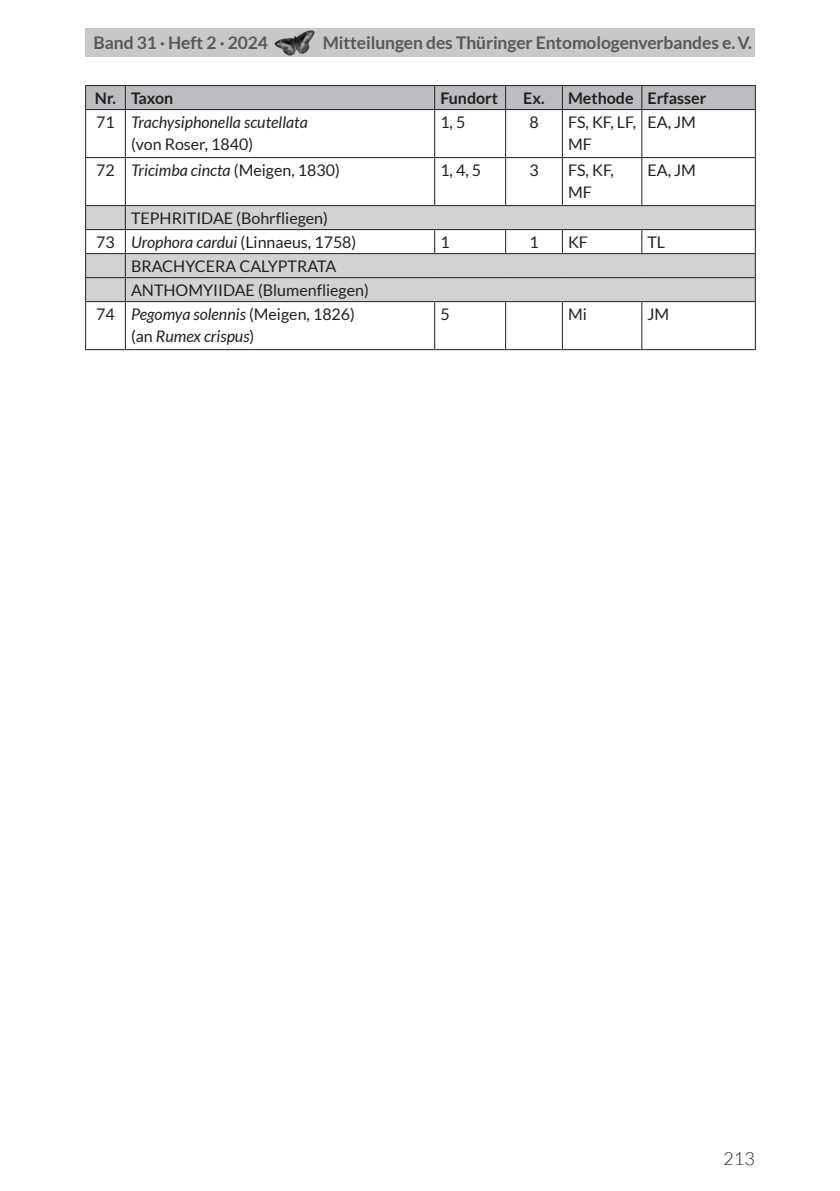
<style>
.page{position:relative;width:840px;height:1191px;background:#fff}
.page>*{position:absolute;margin:0;border:0;box-sizing:border-box;transform-origin:0 0}
.t1{font:300 18px "Lato";color:#231f20}
.t2{font:700 17.4px "Lato";letter-spacing:-.005em;color:#57585a}
.FT{font:16px/22px "Lato";color:#231f20}
.FT-2{font:italic 16px "Lato";color:#231f20}
.FT-3{font:700 16px "Lato";color:#231f20}
.s1{font-style:normal}
.s2{font-style:italic}
</style>
<div class="page">
<div style="left:85px;top:28px;width:669px;height:29px;background:#c7c8ca"></div>
<svg style="left:86px;top:206px;width:668px;height:95px;fill:#d1d2d4"></svg>
<hr style="left:85px;top:85px;width:40px;height:1px;background:#231f20">
<hr style="left:125px;top:85px;width:309px;height:1px;background:#231f20">
<hr style="left:434px;top:85px;width:71px;height:1px;background:#231f20">
<hr style="left:505px;top:85px;width:57px;height:1px;background:#231f20">
<hr style="left:562px;top:85px;width:79px;height:1px;background:#231f20">
<hr style="left:641px;top:85px;width:114px;height:1px;background:#231f20">
<hr style="left:85px;top:157px;width:40px;height:1px;background:#231f20">
<hr style="left:125px;top:157px;width:309px;height:1px;background:#231f20">
<hr style="left:434px;top:157px;width:71px;height:1px;background:#231f20">
<hr style="left:505px;top:157px;width:57px;height:1px;background:#231f20">
<hr style="left:562px;top:157px;width:79px;height:1px;background:#231f20">
<hr style="left:641px;top:157px;width:114px;height:1px;background:#231f20">
<hr style="left:85px;top:205px;width:40px;height:1px;background:#231f20">
<hr style="left:125px;top:205px;width:309px;height:1px;background:#231f20">
<hr style="left:434px;top:205px;width:71px;height:1px;background:#231f20">
<hr style="left:505px;top:205px;width:57px;height:1px;background:#231f20">
<hr style="left:562px;top:205px;width:79px;height:1px;background:#231f20">
<hr style="left:641px;top:205px;width:114px;height:1px;background:#231f20">
<hr style="left:85px;top:229px;width:40px;height:1px;background:#231f20">
<hr style="left:125px;top:229px;width:309px;height:1px;background:#231f20">
<hr style="left:434px;top:229px;width:71px;height:1px;background:#231f20">
<hr style="left:505px;top:229px;width:57px;height:1px;background:#231f20">
<hr style="left:562px;top:229px;width:79px;height:1px;background:#231f20">
<hr style="left:641px;top:229px;width:114px;height:1px;background:#231f20">
<hr style="left:85px;top:253px;width:40px;height:1px;background:#231f20">
<hr style="left:125px;top:253px;width:309px;height:1px;background:#231f20">
<hr style="left:434px;top:253px;width:71px;height:1px;background:#231f20">
<hr style="left:505px;top:253px;width:57px;height:1px;background:#231f20">
<hr style="left:562px;top:253px;width:79px;height:1px;background:#231f20">
<hr style="left:641px;top:253px;width:114px;height:1px;background:#231f20">
<hr style="left:85px;top:277px;width:40px;height:1px;background:#231f20">
<hr style="left:125px;top:277px;width:309px;height:1px;background:#231f20">
<hr style="left:434px;top:277px;width:71px;height:1px;background:#231f20">
<hr style="left:505px;top:277px;width:57px;height:1px;background:#231f20">
<hr style="left:562px;top:277px;width:79px;height:1px;background:#231f20">
<hr style="left:641px;top:277px;width:114px;height:1px;background:#231f20">
<hr style="left:85px;top:301px;width:40px;height:1px;background:#231f20">
<hr style="left:125px;top:301px;width:309px;height:1px;background:#231f20">
<hr style="left:434px;top:301px;width:71px;height:1px;background:#231f20">
<hr style="left:505px;top:301px;width:57px;height:1px;background:#231f20">
<hr style="left:562px;top:301px;width:79px;height:1px;background:#231f20">
<hr style="left:641px;top:301px;width:114px;height:1px;background:#231f20">
<hr style="left:85px;top:349px;width:40px;height:1px;background:#231f20">
<hr style="left:125px;top:349px;width:309px;height:1px;background:#231f20">
<hr style="left:434px;top:349px;width:71px;height:1px;background:#231f20">
<hr style="left:505px;top:349px;width:57px;height:1px;background:#231f20">
<hr style="left:562px;top:349px;width:79px;height:1px;background:#231f20">
<hr style="left:641px;top:349px;width:114px;height:1px;background:#231f20">
<hr style="left:85px;top:110px;width:1px;height:47px;background:#231f20">
<hr style="left:85px;top:158px;width:1px;height:47px;background:#231f20">
<svg style="left:85px;top:206px;width:1px;height:95px"></svg>
<hr style="left:85px;top:302px;width:1px;height:47px;background:#231f20">
<svg style="left:85px;top:86px;width:670px;height:24px;background:#b4b4b7"></svg>
<hr style="left:125px;top:110px;width:1px;height:47px;background:#231f20">
<hr style="left:434px;top:110px;width:1px;height:47px;background:#231f20">
<hr style="left:505px;top:110px;width:1px;height:47px;background:#231f20">
<hr style="left:561px;top:110px;width:1px;height:47px;background:#231f20">
<hr style="left:641px;top:110px;width:1px;height:47px;background:#231f20">
<hr style="left:754px;top:110px;width:1px;height:47px;background:#231f20">
<hr style="left:125px;top:158px;width:1px;height:47px;background:#231f20">
<hr style="left:434px;top:158px;width:1px;height:47px;background:#231f20">
<hr style="left:505px;top:158px;width:1px;height:47px;background:#231f20">
<hr style="left:561px;top:158px;width:1px;height:47px;background:#231f20">
<hr style="left:641px;top:158px;width:1px;height:47px;background:#231f20">
<hr style="left:754px;top:158px;width:1px;height:47px;background:#231f20">
<svg style="left:434px;top:230px;width:1px;height:23px"></svg>
<svg style="left:505px;top:230px;width:1px;height:23px"></svg>
<svg style="left:561px;top:230px;width:1px;height:23px"></svg>
<svg style="left:641px;top:230px;width:1px;height:23px"></svg>
<svg style="left:125px;top:206px;width:1px;height:95px"></svg>
<svg style="left:754px;top:206px;width:1px;height:95px"></svg>
<hr style="left:125px;top:302px;width:1px;height:47px;background:#231f20">
<hr style="left:434px;top:302px;width:1px;height:47px;background:#231f20">
<hr style="left:505px;top:302px;width:1px;height:47px;background:#231f20">
<hr style="left:561px;top:302px;width:1px;height:47px;background:#231f20">
<hr style="left:641px;top:302px;width:1px;height:47px;background:#231f20">
<hr style="left:754px;top:302px;width:1px;height:47px;background:#231f20">
<p class="t2" style="left:94px;top:33px;width:176px">Band 31 · Heft 2 · 2024</p>
<p class="t2" style="left:323px;top:33px;width:430px">Mitteilungen des Thüringer Entomologenverbandes e.V.</p>
<p class="FT-3" style="left:95px;top:89px;width:23px">Nr.</p>
<p class="FT-3" style="left:131px;top:89px;width:44px">Taxon</p>
<p class="FT-3" style="left:440px;top:89px;width:59px">Fundort</p>
<p class="FT-3" style="left:523px;top:89px;width:23px">Ex.</p>
<p class="FT-3" style="left:567px;top:89px;width:67px">Methode</p>
<p class="FT-3" style="left:647px;top:89px;width:60px">Erfasser</p>
<p class="FT" style="left:96px;top:111px;width:20px">71</p>
<p class="FT-2" style="left:131px;top:113px;width:178px">Trachysiphonella scutellata</p>
<p class="FT" style="left:131px;top:133px;width:123px">(von Roser, 1840)</p>
<p class="FT" style="left:440px;top:111px;width:27px">1, 5</p>
<p class="FT" style="left:529px;top:111px;width:11px">8</p>
<p class="FT" style="left:567px;top:111px;width:70px">FS, KF, LF,<br>MF</p>
<p class="FT" style="left:647px;top:111px;width:50px">EA, JM</p>
<p class="FT" style="left:96px;top:159px;width:20px">72</p>
<p class="FT-2" style="left:131px;top:161px;width:210px">Tricimba cincta <span class="s1">(Meigen, 1830)</span></p>
<p class="FT" style="left:440px;top:159px;width:42px">1, 4, 5</p>
<p class="FT" style="left:529px;top:159px;width:11px">3</p>
<p class="FT" style="left:567px;top:159px;width:47px">FS, KF,<br>MF</p>
<p class="FT" style="left:647px;top:159px;width:50px">EA, JM</p>
<p class="FT" style="left:131px;top:207px;width:198px">TEPHRITIDAE (Bohrfliegen)</p>
<p class="FT" style="left:96px;top:231px;width:20px">73</p>
<p class="FT" style="left:131px;top:231px;width:227px"><span class="s2">Urophora cardui</span> (Linnaeus, 1758)</p>
<p class="FT" style="left:440px;top:231px;width:11px">1</p>
<p class="FT" style="left:529px;top:231px;width:11px">1</p>
<p class="FT" style="left:567px;top:231px;width:21px">KF</p>
<p class="FT" style="left:647px;top:231px;width:19px">TL</p>
<p class="FT" style="left:131px;top:255px;width:207px">BRACHYCERA CALYPTRATA</p>
<p class="FT" style="left:131px;top:279px;width:239px">ANTHOMYIIDAE (Blumenfliegen)</p>
<p class="FT" style="left:96px;top:303px;width:20px">74</p>
<p class="FT-2" style="left:131px;top:305px;width:225px">Pegomya solennis <span class="s1">(Meigen, 1826)</span></p>
<p class="FT-2" style="left:131px;top:327px;width:125px"><span class="s1">(an</span> Rumex crispus<span class="s1">)</span></p>
<p class="FT" style="left:440px;top:303px;width:11px">5</p>
<p class="FT" style="left:567px;top:303px;width:20px">Mi</p>
<p class="FT" style="left:647px;top:303px;width:23px">JM</p>
<p class="t1" style="left:723px;top:1149px;width:33px">213</p>
</div>
